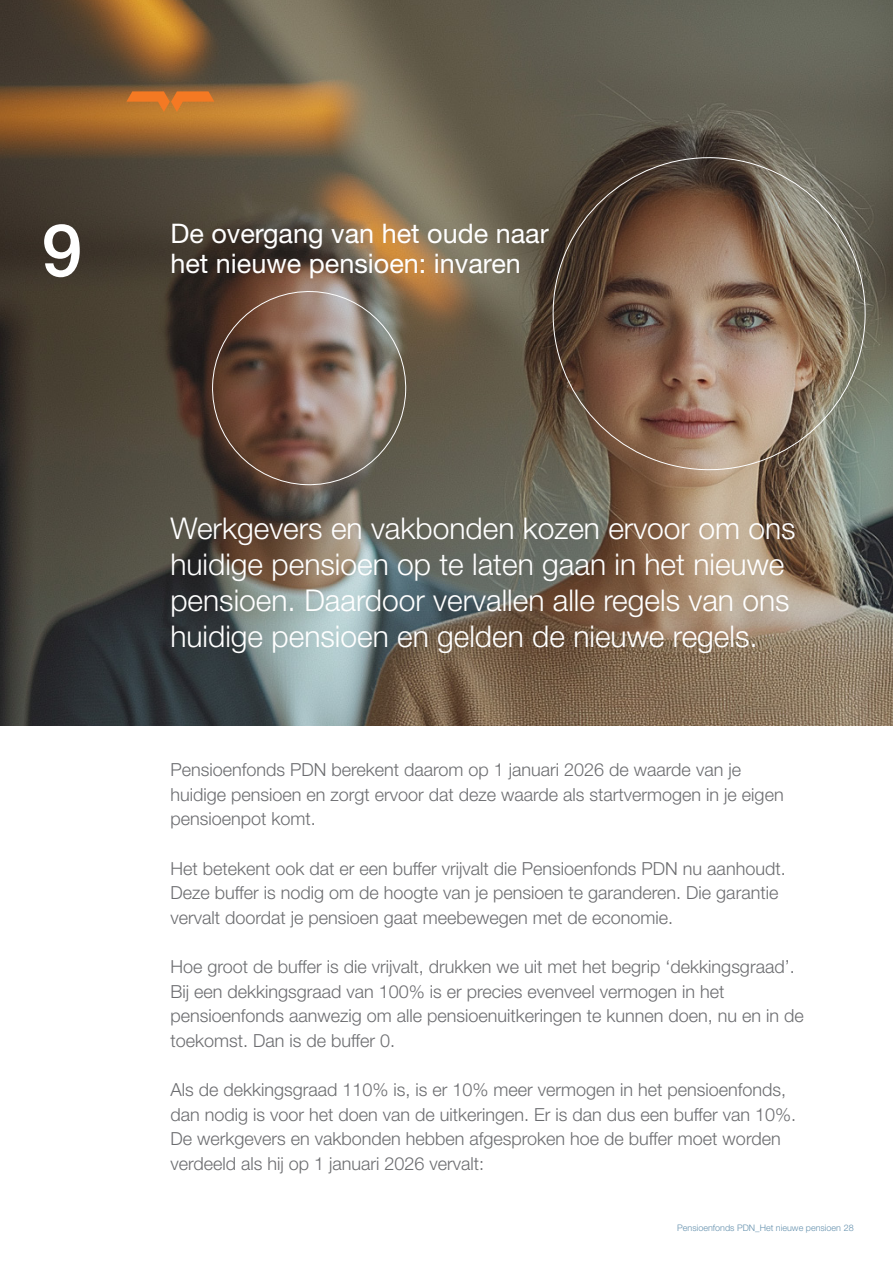
<style>
.page{position:relative;width:893px;height:1263px;background:#fff}
.page>*{position:absolute;margin:0;border:0;box-sizing:border-box;transform-origin:0 0}
.t1{font:500 72.9px "Helvetica Neue LT Pro";color:#fff}
.t2{font:300 30px/36px "Helvetica Neue LT Pro";color:#fff}
.t3{font:27px "Helvetica Neue LT Pro";color:#fff}
.t4{font:300 18px/24.6px "Helvetica Neue LT Pro";color:#6c6d70}
.t5{font:300 9px "Helvetica Neue LT Pro";color:#6591ae}
</style>
<div class="page">
<img style="left:0;top:0;width:893px;height:725px">
<svg style="left:126px;top:91px;width:88px;height:21px"></svg>
<svg style="left:550px;top:155px;width:318px;height:318px"></svg>
<svg style="left:211px;top:290px;width:196px;height:196px"></svg>
<p class="t1" style="left:42px;top:206px;width:42px">9</p>
<p class="t3" style="left:170px;top:217px;width:380px">De overgang van het oude naar</p>
<p class="t3" style="left:170px;top:247px;width:352px">het nieuwe pensioen: invaren</p>
<p class="t2" style="left:170px;top:509px;width:627px">Werkgevers en vakbonden kozen ervoor om ons huidige pensioen op te laten gaan in het nieuwe pensioen. Daardoor vervallen alle regels van ons huidige pensioen en gelden de nieuwe regels.</p>
<p class="t4" style="left:170px;top:757px;width:615px">Pensioenfonds PDN berekent daarom op 1 januari 2026 de waarde van je huidige pensioen en zorgt ervoor dat deze waarde als startvermogen in je eigen pensioenpot komt.</p>
<p class="t4" style="left:170px;top:855px;width:617px">Het betekent ook dat er een buffer vrijvalt die Pensioenfonds PDN nu aanhoudt.<br>Deze buffer is nodig om de hoogte van je pensioen te garanderen. Die garantie vervalt doordat je pensioen gaat meebewegen met de economie.</p>
<p class="t4" style="left:170px;top:954px;width:635px">Hoe groot de buffer is die vrijvalt, drukken we uit met het begrip ‘dekkingsgraad’.<br>Bij een dekkingsgraad van 100% is er precies evenveel vermogen in het pensioenfonds aanwezig om alle pensioenuitkeringen te kunnen doen, nu en in de toekomst. Dan is de buffer 0.</p>
<p class="t4" style="left:170px;top:1077px;width:627px">Als de dekkingsgraad 110% is, is er 10% meer vermogen in het pensioenfonds, dan nodig is voor het doen van de uitkeringen. Er is dan dus een buffer van 10%.</p>
<p class="t4" style="left:170px;top:1126px;width:612px">De werkgevers en vakbonden hebben afgesproken hoe de buffer moet worden verdeeld als hij op 1 januari 2026 vervalt:</p>
<p class="t5" style="left:677px;top:1222px;width:178px">Pensioenfonds PDN_Het nieuwe pensioen 28</p>
</div>
